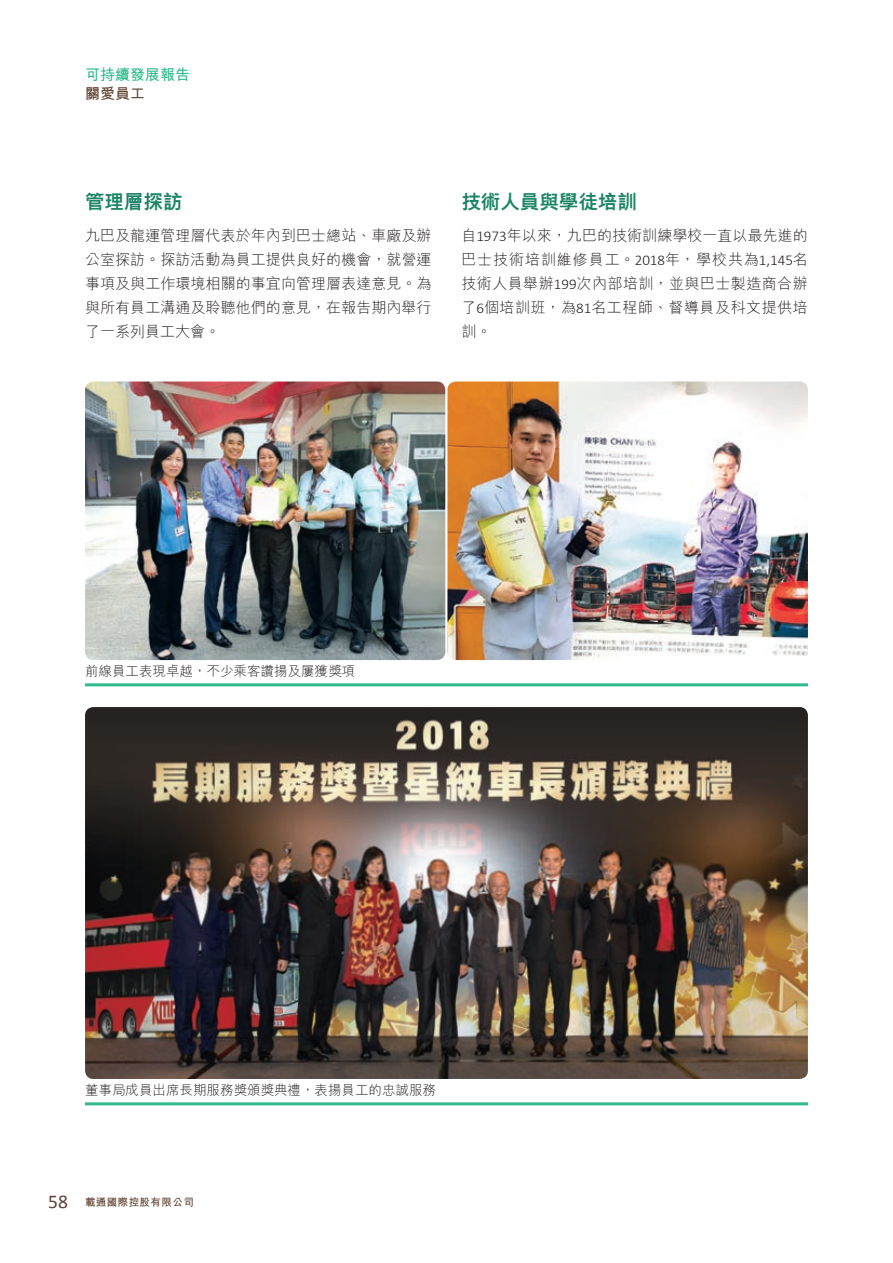
<style>
.page{position:relative;width:893px;height:1263px;background:#fff}
.page>*{position:absolute;margin:0;border:0;box-sizing:border-box;transform-origin:0 0}
.t1{font:800 19.5px "M Hei HK";color:#1c8565}
.t2{font:300 15px/24px "M Hei HK";letter-spacing:.02em;color:#231f20;text-align:justify}
.t3{font:700 15px "M Hei HK";color:#2fba8c}
.t4{font:700 15px "M Hei HK";color:#5f4231}
.t5{font:300 13.5px "M Hei HK";color:#231f20}
.t6{font:700 10.5px "M Hei HK";letter-spacing:.04em;color:#5f4231}
.s1{font-family:"Calibri"}
.s2{font-family:"Calibri";font-weight:400;font-size:19.5px}
</style>
<div class="page">
<img style="left:85px;top:381px;width:360px;height:279px">
<img style="left:447px;top:381px;width:361px;height:279px">
<hr style="left:85px;top:683px;width:723px;height:3px;background:#2fba8c">
<img style="left:85px;top:707px;width:723px;height:372px">
<hr style="left:85px;top:1102px;width:723px;height:3px;background:#2fba8c">
<p class="t3" style="left:85px;top:63px;width:107px">可持續發展報告</p>
<p class="t4" style="left:85px;top:83px;width:61px">關愛員工</p>
<h1 class="t1" style="left:85px;top:192px;width:99px">管理層探訪</h1>
<p class="t2" style="left:85px;top:223px;width:348px">九巴及龍運管理層代表於年內到巴士總站、車廠及辦公室探訪。探訪活動為員工提供良好的機會，就營運事項及與工作環境相關的事宜向管理層表達意見。為與所有員工溝通及聆聽他們的意見，在報告期內舉行了一系列員工大會。</p>
<h1 class="t1" style="left:461px;top:192px;width:177px">技術人員與學徒培訓</h1>
<p class="t2" style="left:461px;top:223px;width:348px">自<span class="s1">1973</span>年以來，九巴的技術訓練學校一直以最先進的巴士技術培訓維修員工。<span class="s1">2018</span>年，學校共為<span class="s1">1,145</span>名技術人員舉辦<span class="s1">199</span>次內部培訓，並與巴士製造商合辦了<span class="s1">6</span>個培訓班，為<span class="s1">81</span>名工程師、督導員及科文提供培訓。</p>
<p class="t5" style="left:85px;top:662px;width:271px">前線員工表現卓越，不少乘客讚揚及屢獲獎項</p>
<p class="t5" style="left:85px;top:1081px;width:352px">董事局成員出席長期服務獎頒獎典禮，表揚員工的忠誠服務</p>
<p class="t6" style="left:48px;top:1194px;width:147px"><span class="s2">58</span> 載通國際控股有限公司</p>
</div>
